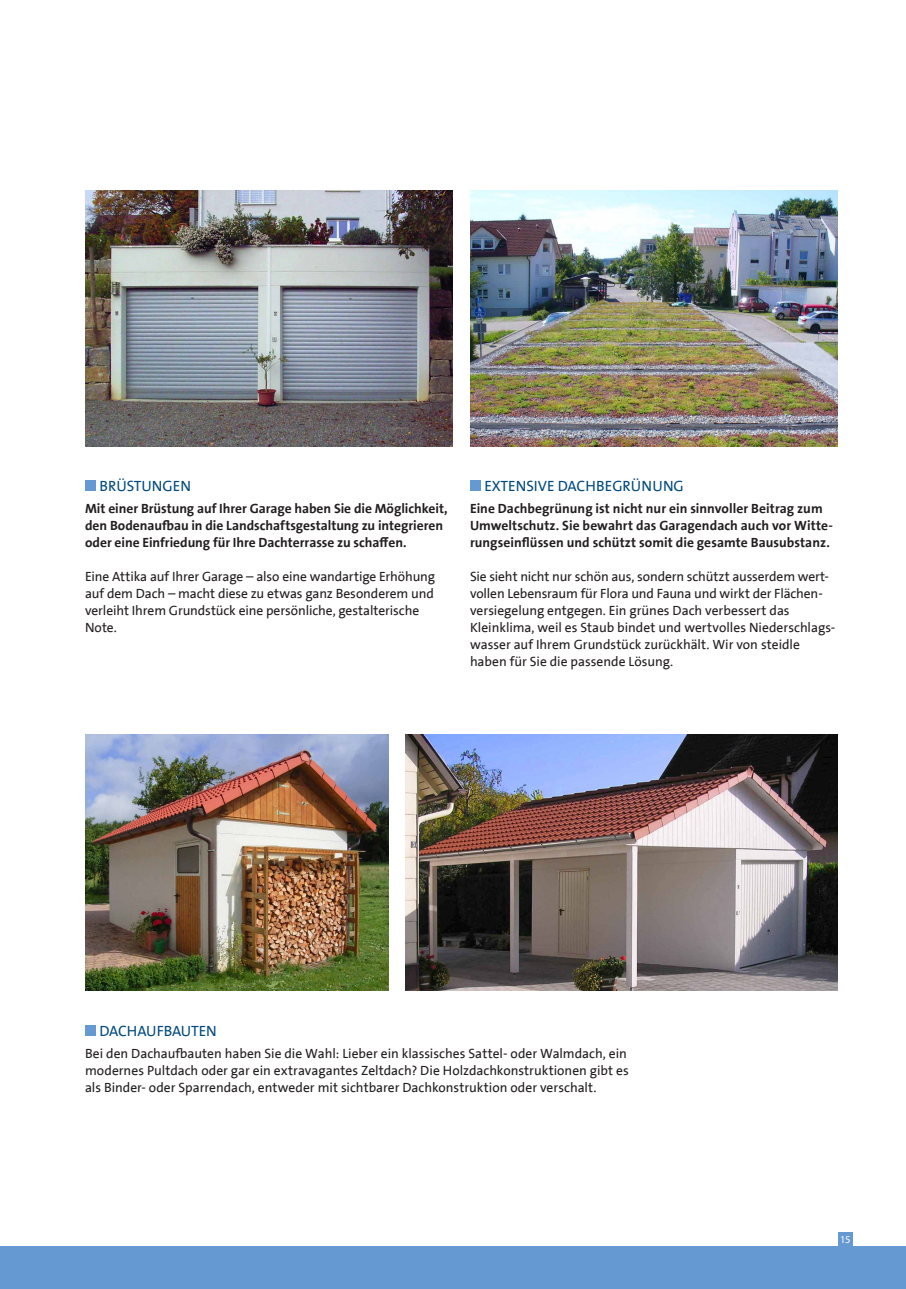
<style>
.page{position:relative;width:906px;height:1289px;background:#fff}
.page>*{position:absolute;margin:0;border:0;box-sizing:border-box;transform-origin:0 0}
.t1{font:15px "The Sans B5";color:#004a7f}
.t2{font:13.5px/17px "The Sans B5";letter-spacing:-.005em;color:#231f20}
.t3{font:700 13.5px/17px "The Sans B7";color:#231f20}
.t4{font:10.5px "Myriad Pro";color:#fff}
</style>
<div class="page">
<div style="left:0;top:1246px;width:906px;height:30px;background:#6599d1"></div>
<div style="left:838px;top:1231px;width:15px;height:15px;background:#6599d1"></div>
<div style="left:85px;top:1025px;width:10px;height:10px;background:#6599d1"></div>
<img style="left:85px;top:735px;width:304px;height:255px">
<img style="left:406px;top:735px;width:432px;height:255px">
<div style="left:85px;top:480px;width:10px;height:10px;background:#6599d1"></div>
<img style="left:85px;top:191px;width:368px;height:255px">
<div style="left:470px;top:480px;width:10px;height:11px;background:#6599d1"></div>
<img style="left:470px;top:191px;width:368px;height:255px">
<div style="left:0;top:1269px;width:906px;height:19px;background:#6599d1"></div>
<p class="t1" style="left:99px;top:476px;width:93px">BRÜSTU NGEN</p>
<p class="t3" style="left:85px;top:500px;width:364px">Mit einer Brüstung auf Ihrer Garage haben Sie die Möglichkeit, den Bodenaufbau in die Landschaftsgestaltung zu integrieren oder eine Einfriedung für Ihre Dachterrasse zu schaffen.</p>
<p class="t2" style="left:85px;top:568px;width:352px">Eine Attika auf Ihrer Garage – also eine wandartige Erhöhung auf dem Dach – macht diese zu etwas ganz Besonderem und verleiht Ihrem Grundstück eine persönliche, gestalterische Note.</p>
<p class="t1" style="left:484px;top:476px;width:201px">EXTENSIVE DACHBEgRÜ NU NG</p>
<p class="t3" style="left:470px;top:500px;width:364px">Eine Dachbegrünung ist nicht nur ein sinnvoller Beitrag zum<br>Umweltschutz. Sie bewahrt das Garagendach auch vor Witte&shy;rungseinflüssen und schützt somit die gesamte Bausubstanz.</p>
<p class="t2" style="left:470px;top:568px;width:367px">Sie sieht nicht nur schön aus, sondern schützt ausserdem wert&shy;vollen Lebensraum für Flora und Fauna und wirkt der Flächen&shy;versiegelung entgegen. Ein grünes Dach verbessert das Kleinklima, weil es Staub bindet und wertvolles Niederschlags&shy;wasser auf Ihrem Grundstück zurückhält. Wir von steidle haben für Sie die passende Lösung.</p>
<p class="t1" style="left:99px;top:1020px;width:101px">DACHaufbauten</p>
<p class="t2" style="left:85px;top:1044px;width:545px">Bei den Dachaufbauten haben Sie die Wahl: Lieber ein klassisches Sattel- oder Walmdach, ein modernes Pultdach oder gar ein extravagantes Zeltdach? Die Holzdachkonstruktionen gibt es als Binder- oder Sparrendach, entweder mit sichtbarer Dachkonstruktion oder verschalt.</p>
<p class="t4" style="left:840px;top:1232px;width:12px">15</p>
</div>
